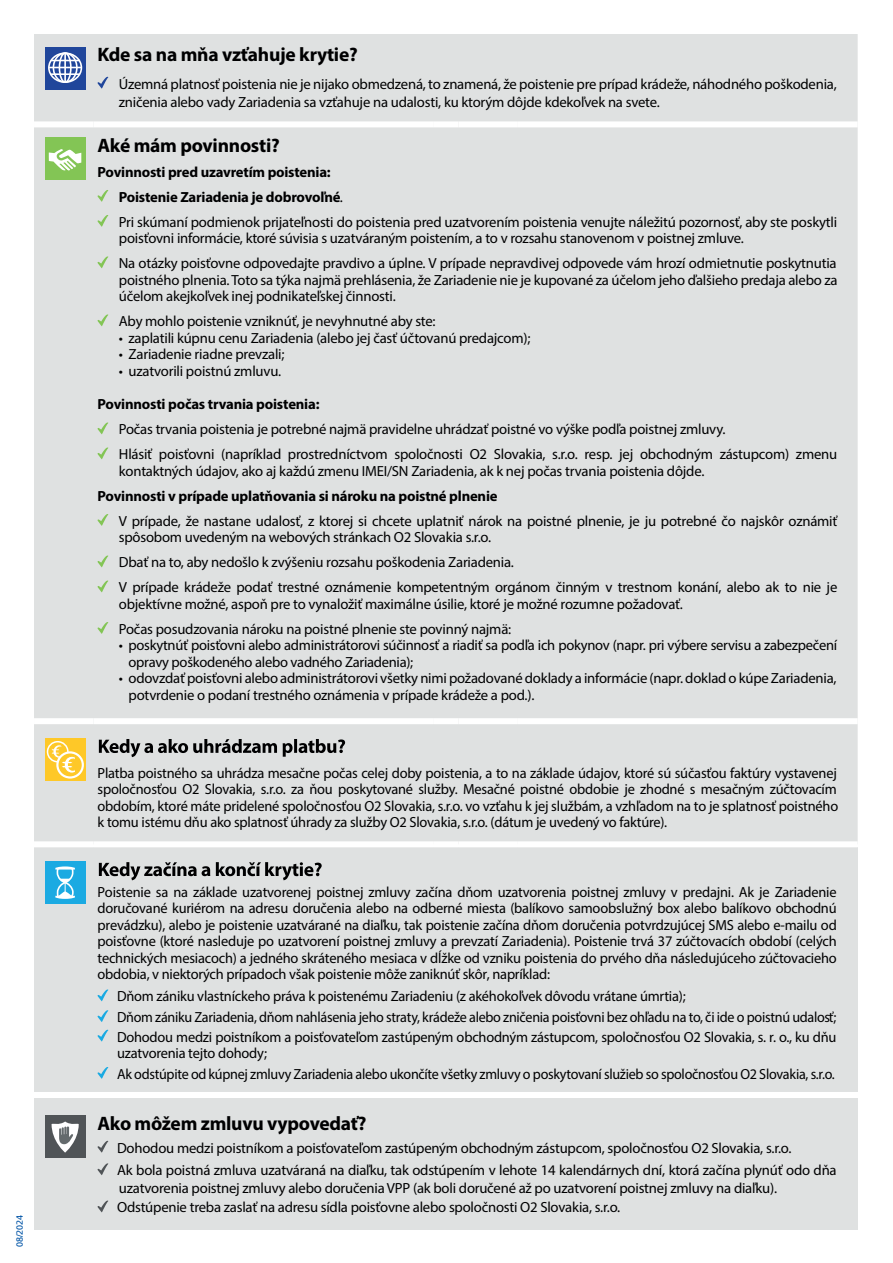
<style>
.page{position:relative;width:893px;height:1263px;background:#fff}
.page>*{position:absolute;margin:0;border:0;box-sizing:border-box;transform-origin:0 0}
.t1{font:700 19.5px "Myriad Pro";letter-spacing:-.015em;color:#000001}
.t2{font:14.7px/16.5px "Myriad Pro";letter-spacing:-.015em;color:#000001}
.t3{font:700 14.7px "Myriad Pro";letter-spacing:-.015em;color:#000001}
.t4{font:9px "Frutiger CE";color:#0154a6}
.s1{font-weight:700}
</style>
<div class="page">
<div style="left:34px;top:1098px;width:824px;height:131px;background:#dfe1e1"></div>
<div style="left:34px;top:847px;width:824px;height:245px;background:#dfe1e1"></div>
<div style="left:34px;top:34px;width:824px;height:807px;background:#dfe1e1"></div>
<div style="left:93px;top:718px;width:340px;height:6px;background:#fff"></div>
<div style="left:433px;top:718px;width:26px;height:6px;background:#fff"></div>
<div style="left:459px;top:718px;width:59px;height:6px;background:#fff"></div>
<div style="left:518px;top:718px;width:340px;height:6px;background:#fff"></div>
<div style="left:34px;top:718px;width:59px;height:6px;background:#fff"></div>
<div style="left:34px;top:121px;width:59px;height:6px;background:#fff"></div>
<div style="left:93px;top:121px;width:340px;height:6px;background:#fff"></div>
<div style="left:433px;top:121px;width:26px;height:6px;background:#fff"></div>
<div style="left:459px;top:121px;width:59px;height:6px;background:#fff"></div>
<div style="left:518px;top:121px;width:340px;height:6px;background:#fff"></div>
<svg style="left:45px;top:47px;width:41px;height:42px"></svg>
<div style="left:48px;top:52px;width:34px;height:31px;border:2px solid #fff;border-radius:50%"></div>
<div style="left:53px;top:52px;width:25px;height:31px;border:2px solid #fff;border-radius:50%"></div>
<div style="left:59px;top:52px;width:13px;height:31px;border:2px solid #fff;border-radius:50%"></div>
<hr style="left:64px;top:53px;width:2px;height:30px;background:#fff">
<svg style="left:51px;top:60px;width:29px;height:1px"></svg>
<hr style="left:51px;top:73px;width:29px;height:2px;background:#fff">
<hr style="left:49px;top:67px;width:32px;height:1px;background:#fff">
<svg style="left:98px;top:77px;width:10px;height:12px"></svg>
<div style="left:45px;top:137px;width:41px;height:43px;background:#83c555"></div>
<svg style="left:49px;top:149px;width:33px;height:22px"></svg>
<svg style="left:98px;top:190px;width:10px;height:12px"></svg>
<svg style="left:98px;top:215px;width:10px;height:12px"></svg>
<svg style="left:98px;top:256px;width:10px;height:12px"></svg>
<svg style="left:98px;top:314px;width:10px;height:12px"></svg>
<svg style="left:98px;top:422px;width:10px;height:12px"></svg>
<svg style="left:98px;top:447px;width:10px;height:12px"></svg>
<svg style="left:98px;top:514px;width:10px;height:12px"></svg>
<svg style="left:98px;top:555px;width:10px;height:12px"></svg>
<svg style="left:98px;top:580px;width:10px;height:12px"></svg>
<svg style="left:98px;top:622px;width:10px;height:12px"></svg>
<svg style="left:45px;top:738px;width:41px;height:43px"></svg>
<div style="left:47px;top:741px;width:22px;height:21px;border:2px solid #fff;border-radius:50%"></div>
<svg style="left:57px;top:752px;width:26px;height:25px"></svg>
<div style="left:56px;top:751px;width:28px;height:27px;border:2px solid #fff;border-radius:50%"></div>
<svg style="left:51px;top:744px;width:25px;height:30px"></svg>
<svg style="left:99px;top:739px;width:246px;height:18px;background:#939595"></svg>
<div style="left:45px;top:861px;width:41px;height:43px;background:#1baae2"></div>
<svg style="left:55px;top:866px;width:20px;height:33px"></svg>
<svg style="left:99px;top:862px;width:223px;height:18px"></svg>
<svg style="left:98px;top:989px;width:10px;height:12px"></svg>
<svg style="left:98px;top:1010px;width:10px;height:12px"></svg>
<svg style="left:98px;top:1029px;width:10px;height:12px"></svg>
<svg style="left:98px;top:1067px;width:10px;height:12px"></svg>
<div style="left:45px;top:1115px;width:41px;height:43px;background:#505457"></div>
<svg style="left:52px;top:1121px;width:27px;height:31px"></svg>
<svg style="left:98px;top:1141px;width:10px;height:12px"></svg>
<svg style="left:98px;top:1163px;width:10px;height:12px"></svg>
<svg style="left:98px;top:1200px;width:10px;height:12px"></svg>
<p class="t4" style="left:14px;top:1247px;width:34px;rotate:-90deg">08/2024</p>
<h1 class="t1" style="left:98px;top:42px;width:262px">Kde sa na mňa vzťahuje krytie?</h1>
<p class="t2" style="left:119px;top:74px;width:719px;line-height:18.8px">Územná platnosť poistenia nie je nijako obmedzená, to znamená, že poistenie pre prípad krádeže, náhodného poškodenia, zničenia alebo vady Zariadenia sa vzťahuje na udalosti, ku ktorým dôjde kdekoľvek na svete.</p>
<h1 class="t1" style="left:98px;top:133px;width:184px">Aké mám povinnosti?</h1>
<p class="t2" style="left:119px;top:159px;width:720px;line-height:25px;text-indent:-21px"><span class="s1">Povinnosti pred uzavretím poistenia:<br>Poistenie Zariadenia je dobrovoľné</span>.<br>Pri skúmaní podmienok prijateľnosti do poistenia pred uzatvorením poistenia venujte náležitú pozornosť, aby ste poskytli</p>
<p class="t2" style="left:119px;top:226px;width:719px;line-height:25px">poisťovni informácie, ktoré súvisia s uzatváraným poistením, a to v rozsahu stanovenom v poistnej zmluve.<br>Na otázky poisťovne odpovedajte pravdivo a úplne. V prípade nepravdivej odpovede vám hrozí odmietnutie poskytnutia</p>
<p class="t2" style="left:119px;top:271px;width:720px">poistného plnenia. Toto sa týka najmä prehlásenia, že Zariadenie nie je kupované za účelom jeho ďalšieho predaja alebo za účelom akejkoľvek inej podnikateľskej činnosti.</p>
<p class="t2" style="left:119px;top:313px;width:318px">Aby mohlo poistenie vzniknúť, je nevyhnutné aby ste:</p>
<p class="t2" style="left:119px;top:329px;width:413px">• zaplatili kúpnu cenu Zariadenia (alebo jej časť účtovanú predajcom);</p>
<p class="t2" style="left:119px;top:346px;width:167px">• Zariadenie riadne prevzali;</p>
<p class="t2" style="left:119px;top:362px;width:164px">• uzatvorili poistnú zmluvu.</p>
<p class="t3" style="left:98px;top:395px;width:223px">Povinnosti počas trvania poistenia:</p>
<p class="t2" style="left:119px;top:417px;width:720px;line-height:25px">Počas trvania poistenia je potrebné najmä pravidelne uhrádzať poistné vo výške podľa poistnej zmluvy.<br>Hlásiť poisťovni (napríklad prostredníctvom spoločnosti O2 Slovakia, s.r.o. resp. jej obchodným zástupcom) zmenu</p>
<p class="t2" style="left:119px;top:462px;width:587px">kontaktných údajov, ako aj každú zmenu IMEI/SN Zariadenia, ak k nej počas trvania poistenia dôjde.</p>
<p class="t3" style="left:98px;top:486px;width:402px">Povinnosti v prípade uplatňovania si nároku na poistné plnenie</p>
<p class="t2" style="left:119px;top:512px;width:720px">V prípade, že nastane udalosť, z ktorej si chcete uplatniť nárok na poistné plnenie, je ju potrebné čo najskôr oznámiť spôsobom uvedeným na webových stránkach O2 Slovakia s.r.o.</p>
<p class="t2" style="left:119px;top:550px;width:720px;line-height:25px">Dbať na to, aby nedošlo k zvýšeniu rozsahu poškodenia Zariadenia.<br>V prípade krádeže podať trestné oznámenie kompetentným orgánom činným v trestnom konání, alebo ak to nie je</p>
<p class="t2" style="left:119px;top:591px;width:566px;line-height:25px">objektívne možné, aspoň pre to vynaložiť maximálne úsilie, ktoré je možné rozumne požadovať.<br>Počas posudzovania nároku na poistné plnenie ste povinný najmä:</p>
<p class="t2" style="left:129px;top:637px;width:710px;text-indent:-10px">• poskytnúť poisťovni alebo administrátorovi súčinnosť a riadiť sa podľa ich pokynov (napr. pri výbere servisu a zabezpečení opravy poškodeného alebo vadného Zariadenia);</p>
<p class="t2" style="left:129px;top:670px;width:710px;text-indent:-10px">• odovzdať poisťovni alebo administrátorovi všetky nimi požadované doklady a informácie (napr. doklad o kúpe Zariadenia, potvrdenie o podaní trestného oznámenia v prípade krádeže a pod.).</p>
<p class="t2" style="left:98px;top:764px;width:742px;text-align:justify">Platba poistného sa uhrádza mesačne počas celej doby poistenia, a to na základe údajov, ktoré sú súčasťou faktúry vystavenej spoločnosťou O2 Slovakia, s.r.o. za ňou poskytované služby. Mesačné poistné obdobie je zhodné s mesačným zúčtovacím obdobím, ktoré máte pridelené spoločnosťou O2 Slovakia, s.r.o. vo vzťahu k jej službám, a vzhľadom na to je splatnosť poistného k tomu istému dňu ako splatnosť úhrady za služby O2 Slovakia, s.r.o. (dátum je uvedený vo faktúre).</p>
<p class="t2" style="left:98px;top:883px;width:741px;text-align:justify">Poistenie sa na základe uzatvorenej poistnej zmluvy začína dňom uzatvorenia poistnej zmluvy v predajni. Ak je Zariadenie doručované kuriérom na adresu doručenia alebo na odberné miesta (balíkovo samoobslužný box alebo balíkovo obchodnú prevádzku), alebo je poistenie uzatvárané na diaľku, tak poistenie začína dňom doručenia potvrdzujúcej SMS alebo e-mailu od poisťovne (ktoré nasleduje po uzatvorení poistnej zmluvy a prevzatí Zariadenia). Poistenie trvá 37 zúčtovacích období (celých technických mesiacoch) a jedného skráteného mesiaca v dĺžke od vzniku poistenia do prvého dňa následujúceho zúčtovacieho obdobia, v niektorých prípadoch však poistenie môže zaniknúť skôr, napríklad:</p>
<p class="t2" style="left:117px;top:986px;width:721px;line-height:20.1px">Dňom zániku vlastníckeho práva k poistenému Zariadeniu (z akéhokoľvek dôvodu vrátane úmrtia);<br>Dňom zániku Zariadenia, dňom nahlásenia jeho straty, krádeže alebo zničenia poisťovni bez ohľadu na to, či ide o poistnú udalosť;<br>Dohodou medzi poistníkom a poisťovateľom zastúpeným obchodným zástupcom, spoločnosťou O2 Slovakia, s. r. o., ku dňu</p>
<p class="t2" style="left:117px;top:1042px;width:719px;line-height:20.7px">uzatvorenia tejto dohody;<br>Ak odstúpite od kúpnej zmluvy Zariadenia alebo ukončíte všetky zmluvy o poskytovaní služieb so spoločnosťou O2 Slovakia, s.r.o.</p>
<h1 class="t1" style="left:98px;top:1110px;width:270px">Ako môžem zmluvu vypovedať?</h1>
<p class="t2" style="left:117px;top:1136px;width:721px;line-height:22.6px">Dohodou medzi poistníkom a poisťovateľom zastúpeným obchodným zástupcom, spoločnosťou O2 Slovakia, s.r.o.<br>Ak bola poistná zmluva uzatváraná na diaľku, tak odstúpením v lehote 14 kalendárnych dní, ktorá začína plynúť odo dňa</p>
<p class="t2" style="left:117px;top:1178px;width:661px;line-height:19.2px">uzatvorenia poistnej zmluvy alebo doručenia VPP (ak boli doručené až po uzatvorení poistnej zmluvy na diaľku).<br>Odstúpenie treba zaslať na adresu sídla poisťovne alebo spoločnosti O2 Slovakia, s.r.o.</p>
</div>
